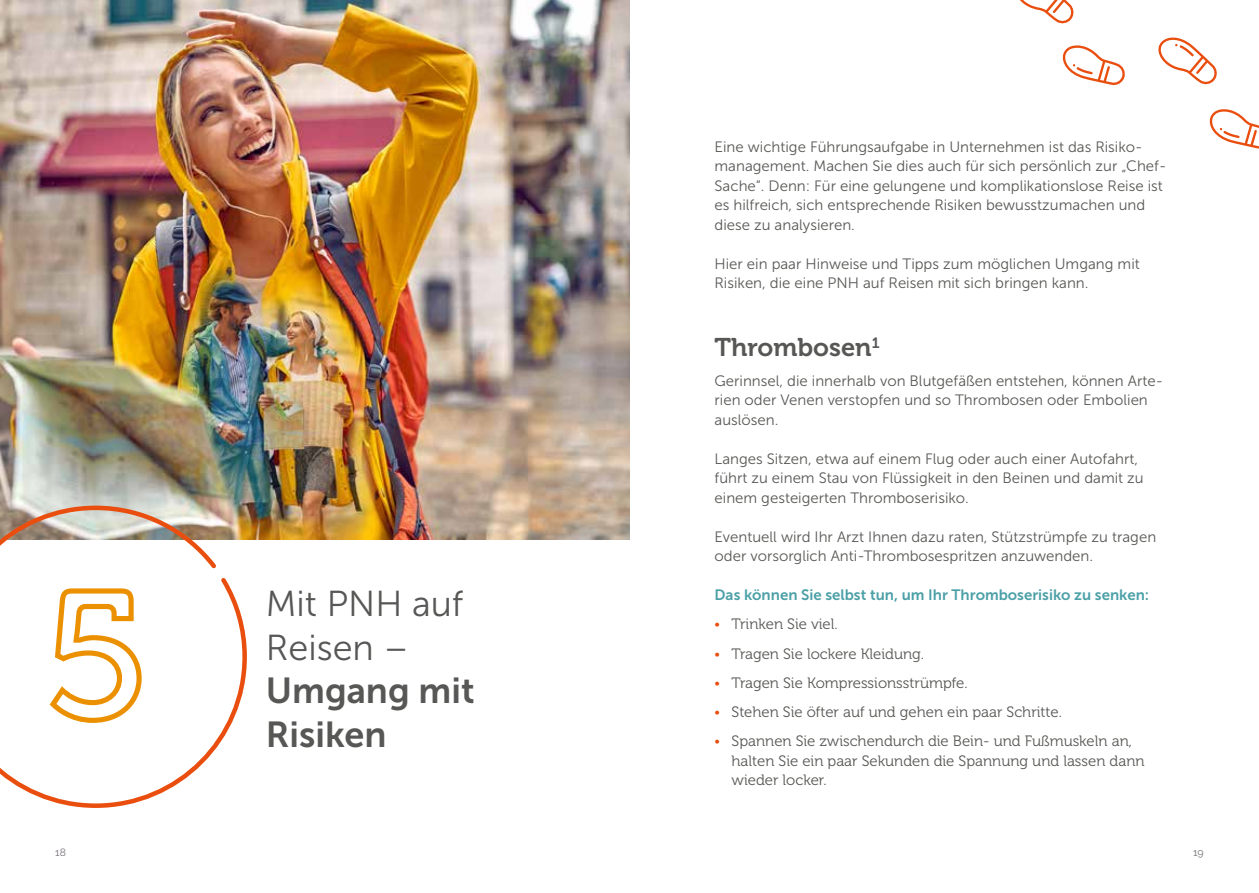
<style>
.page{position:relative;width:1259px;height:893px;background:#fff}
.page>*{position:absolute;margin:0;border:0;box-sizing:border-box;transform-origin:0 0}
.t1{font:36px/43.5px "Museo Sans 300";color:#575756}
.t2{font:36px/43.5px "Museo Sans 700";color:#575756}
.t3{font:25.5px "Museo 700";color:#575756}
.t4{font:15px/19.5px "Museo Sans 300";color:#585955}
.t5{font:15px/19.5px "Museo 300";color:#585955}
.t6{font:15px "Museo Sans 700";color:#4ca0a7}
.t7{font:10.5px "Raleway";color:#777377}
.s1{font-family:"Museo 100";font-style:italic;color:#e94e0f}
</style>
<div class="page">
<img style="left:0;top:0;width:629px;height:540px">
<svg style="left:0;top:503px;width:249px;height:305px"></svg>
<svg style="left:46px;top:527px;width:98px;height:198px"></svg>
<svg style="left:1158px;top:37px;width:59px;height:48px"></svg>
<svg style="left:1020px;top:0;width:54px;height:24px"></svg>
<svg style="left:1062px;top:45px;width:63px;height:41px"></svg>
<svg style="left:1209px;top:109px;width:50px;height:40px"></svg>
<h1 class="t1" style="left:266px;top:582px;width:199px">Mit PNH auf<br>Reisen –</h1>
<h1 class="t2" style="left:266px;top:669px;width:210px">Umgang mit<br>Risiken</h1>
<p class="t4" style="left:714px;top:137px;width:453px">Eine wichtige Führungsaufgabe in Unternehmen ist das Risiko&shy;management. Machen Sie dies auch für sich persönlich zur „Chef-Sache“. Denn: Für eine gelungene und komplikationslose Reise ist es hilfreich, sich entsprechende Risiken bewusstzumachen und diese zu analysieren.</p>
<p class="t4" style="left:714px;top:254px;width:427px">Hier ein paar Hinweise und Tipps zum möglichen Umgang mit<br>Risiken, die eine PNH auf Reisen mit sich bringen kann.</p>
<h2 class="t3" style="left:714px;top:333px;width:167px">Thrombosen<sup>1</sup></h2>
<p class="t4" style="left:714px;top:371px;width:450px">Gerinnsel, die innerhalb von Blutgefäßen entstehen, können Arte&shy;rien oder Venen verstopfen und so Thrombosen oder Embolien auslösen.</p>
<p class="t4" style="left:714px;top:449px;width:431px">Langes Sitzen, etwa auf einem Flug oder auch einer Autofahrt, führt zu einem Stau von Flüssigkeit in den Beinen und damit zu einem gesteigerten Thromboserisiko.</p>
<p class="t4" style="left:714px;top:527px;width:443px">Eventuell wird Ihr Arzt Ihnen dazu raten, Stützstrümpfe zu tragen oder vorsorglich Anti-Thrombosespritzen anzuwenden.</p>
<p class="t6" style="left:714px;top:586px;width:436px">Das können Sie selbst tun, um Ihr Thromboserisiko zu senken:</p>
<p class="t5" style="left:714px;top:615px;width:125px"><span class="s1">•</span> Trinken Sie viel.</p>
<p class="t5" style="left:714px;top:644px;width:211px"><span class="s1">•</span> Tragen Sie lockere Kleidung.</p>
<p class="t5" style="left:714px;top:673px;width:254px"><span class="s1">•</span> Tragen Sie Kompressionsstrümpfe.</p>
<p class="t5" style="left:714px;top:702px;width:349px"><span class="s1">•</span> Stehen Sie öfter auf und gehen ein paar Schritte.</p>
<p class="t5" style="left:731px;top:732px;width:414px;text-indent:-17px"><span class="s1">•</span> Spannen Sie zwischendurch die Bein- und Fußmuskeln an, halten Sie ein paar Sekunden die Spannung und lassen dann wieder locker.</p>
<p class="t7" style="left:55px;top:846px;width:12px">18</p>
<p class="t7" style="left:1193px;top:846px;width:12px">19</p>
</div>
